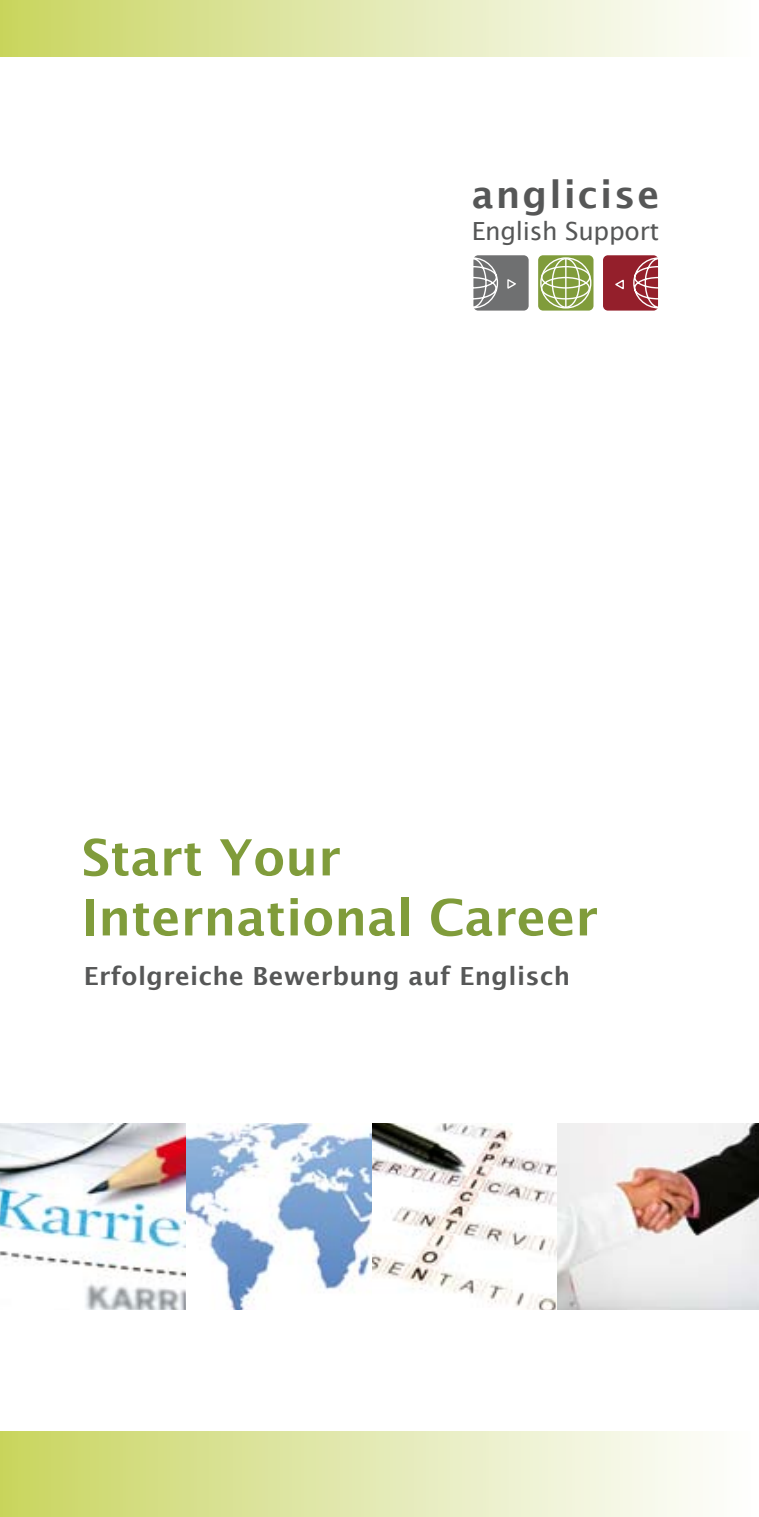
<style>
.page{position:relative;width:759px;height:1517px;background:#fff}
.page>*{position:absolute;margin:0;border:0;box-sizing:border-box;transform-origin:0 0}
.t1{font:600 50px/60px "Lucida Sans";color:#809c3b}
.t2{font:600 37.5px "Lucida Sans";letter-spacing:.055em;color:#565757}
.t3{font:600 25px "Lucida Sans";letter-spacing:.015em;color:#565757}
.t4{font:25px "Lucida Sans";letter-spacing:-.01em;color:#565757}
</style>
<div class="page">
<div style="left:0;top:0;width:758px;height:57px;background:linear-gradient(to right,#c9d562,#fff)"></div>
<div style="left:473px;top:255px;width:55px;height:56px;background:#6f7071;border-radius:5px"></div>
<div style="left:538px;top:255px;width:55px;height:56px;background:#809c3b;border-radius:5px"></div>
<div style="left:602px;top:255px;width:56px;height:56px;background:#941f2b;border-radius:5px"></div>
<svg style="left:473px;top:257px;width:185px;height:52px"></svg>
<div style="left:0;top:1431px;width:758px;height:86px;background:linear-gradient(to right,#c9d562,#fff)"></div>
<img style="left:0;top:1123px;width:758px;height:186px">
<h2 class="t2" style="left:471px;top:173px;width:189px">anglicise</h2>
<p class="t4" style="left:471px;top:217px;width:189px">English Support</p>
<h1 class="t1" style="left:81px;top:827px;width:518px">Start Your<br>International Career</h1>
<p class="t3" style="left:84px;top:962px;width:487px">Erfolgreiche Bewerbung auf Englisch</p>
</div>
